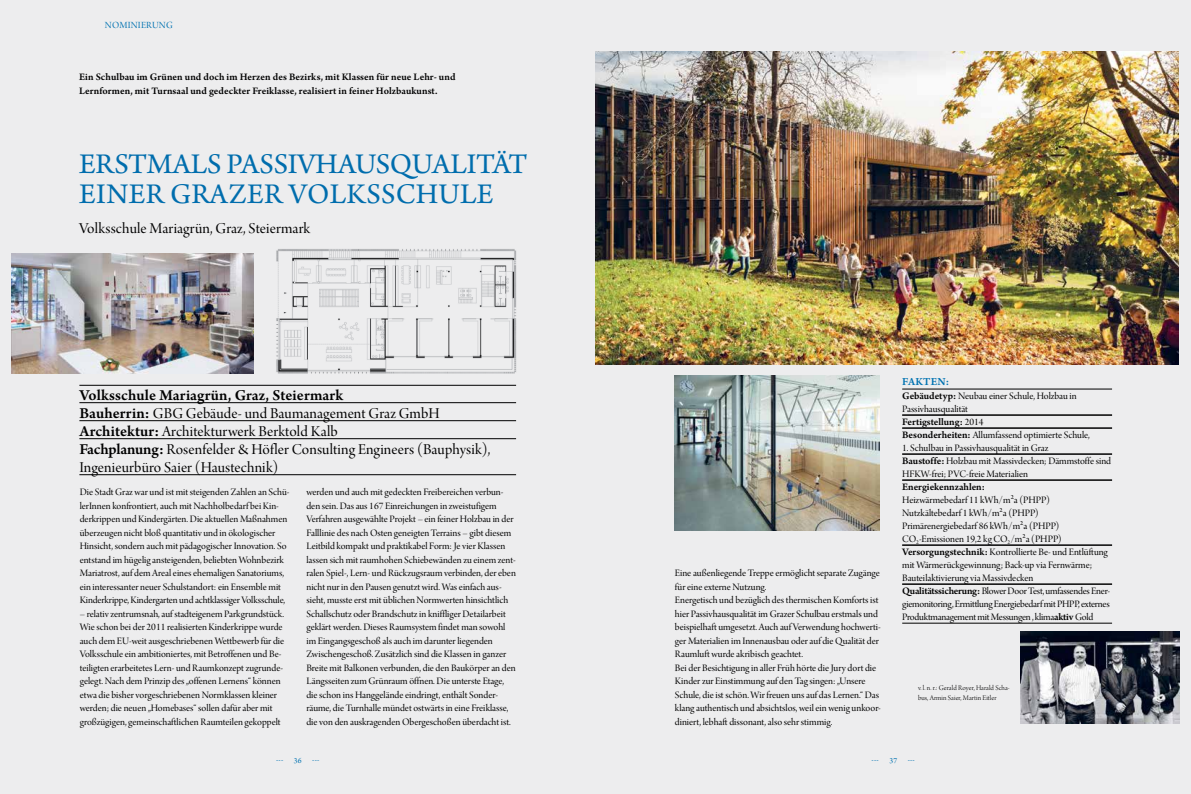
<style>
.page{position:relative;width:1191px;height:794px;background:#fff}
.page>*{position:absolute;margin:0;border:0;box-sizing:border-box;transform-origin:0 0}
.t1{font:30px/30px "Arno Pro";color:#006dad}
.t2{font:16px/18px "Arno Pro Display";letter-spacing:.005em;color:#000}
.t3{font:600 16px "Arno Pro";letter-spacing:.005em;color:#000}
.t4{font:600 11.4px "Arno Pro";color:#0072b1}
.t5{font:10.5px/13.5px "Arno Pro Display";letter-spacing:-.005em;color:#000}
.t6{font:600 10.5px/13.5px "Arno Pro";letter-spacing:.01em;color:#000}
.t7{font:10px "Arno Pro Display";color:#0072b1}
.t8{font:8px "Arno Pro";color:#0072b1}
.t9{font:7.5px/9.5px "Arno Pro Light Display";letter-spacing:.01em;color:#000}
.s1{font-family:"Arno Pro";font-weight:600}
.s2{font-family:"Arno Pro Display";font-weight:400}
</style>
<div class="page">
<div style="left:0;top:0;width:595px;height:794px;background:#ededee"></div>
<div style="left:595px;top:0;width:596px;height:794px;background:#ededee"></div>
<img style="left:595px;top:51px;width:583px;height:314px">
<img style="left:675px;top:375px;width:204px;height:156px">
<img style="left:11px;top:254px;width:242px;height:120px">
<hr style="left:79px;top:385px;width:437px;height:1px;background:#000">
<hr style="left:79px;top:402px;width:437px;height:1px;background:#000">
<hr style="left:79px;top:420px;width:437px;height:1px;background:#000">
<hr style="left:79px;top:438px;width:437px;height:1px;background:#000">
<hr style="left:79px;top:474px;width:437px;height:1px;background:#000">
<hr style="left:902px;top:389px;width:210px;height:1px;background:#000">
<hr style="left:902px;top:415px;width:210px;height:1px;background:#000">
<hr style="left:902px;top:428px;width:210px;height:1px;background:#000">
<hr style="left:902px;top:454px;width:210px;height:1px;background:#000">
<hr style="left:902px;top:480px;width:210px;height:1px;background:#000">
<hr style="left:902px;top:545px;width:210px;height:1px;background:#000">
<hr style="left:902px;top:584px;width:210px;height:1px;background:#000">
<hr style="left:902px;top:623px;width:210px;height:1px;background:#000">
<img style="left:1020px;top:631px;width:159px;height:93px">
<img style="left:276px;top:249px;width:241px;height:125px">
<p class="t7" style="left:105px;top:20px;width:30px">NOMINIERUNG</p>
<p class="t6" style="left:79px;top:71px;width:378px">Ein Schulbau im Grünen und doch im Herzen des Bezirks, mit Klassen für neue Lehr- und<br>Lernformen, mit Turnsaal und gedeckter Freiklasse, realisiert in feiner Holzbaukunst.</p>
<h1 class="t1" style="left:79px;top:151px;width:450px">ERSTMALS PASS IVHAUSQUALITÄT<br>EINER GRAZER VOLKSS CHULE</h1>
<h2 class="t2" style="left:79px;top:220px;width:233px">Volksschule Mariagrün, Graz, Steiermark</h2>
<h2 class="t3" style="left:79px;top:386px;width:265px">Volksschule Mariagrün, Graz, Steiermark</h2>
<h2 class="t2" style="left:79px;top:405px;width:412px"><span class="s1">Bauherrin:</span> GBG Gebäude- und Baumanagement Graz GmbH <span class="s1">Architektur:</span> Architekturwerk Berktold Kalb<br><span class="s1">Fachplanung:</span> Rosenfelder &amp; Höfler Consulting Engineers (Bauphysik), Ingenieurbüro Saier (Haustechnik)</h2>
<p class="t5" style="left:80px;top:486px;width:211px">Die Stadt Graz war und ist mit steigenden Zahlen an Schü&shy;lerInnen konfrontiert, auch mit Nachholbedarf bei Kin&shy;derkrippen und Kindergärten. Die aktuellen Maßnahmen überzeugen nicht bloß quantitativ und in ökologischer Hinsicht, sondern auch mit pädagogischer Innovation. So entstand im hügelig ansteigenden, beliebten Wohnbezirk Mariatrost, auf dem Areal eines ehemaligen Sanatoriums, ein interessanter neuer Schulstandort: ein Ensemble mit Kinderkrippe, Kindergarten und achtklassiger Volksschule,</p>
<p class="t5" style="left:80px;top:607px;width:206px">– relativ zentrumsnah, auf stadteigenem Parkgrundstück.<br>Wie schon bei der 2011 realisierten Kinderkrippe wurde auch dem EU-weit ausgeschriebenen Wettbewerb für die Volksschule ein ambitioniertes, mit Betroffenen und Be&shy;teiligten erarbeitetes Lern- und Raumkonzept zugrunde&shy;gelegt. Nach dem Prinzip des „offenen Lernens“ können etwa die bisher vorgeschriebenen Normklassen kleiner werden; die neuen „Homebases“ sollen dafür aber mit großzügigen, gemeinschaftlichen Raumteilen gekoppelt</p>
<p class="t5" style="left:306px;top:486px;width:211px">werden und auch mit gedeckten Freibereichen verbun&shy;den sein. Das aus 167 Einreichungen in zweistufigem Verfahren ausgewählte Projekt – ein feiner Holzbau in der Falllinie des nach Osten geneigten Terrains – gibt diesem Leitbild kompakt und praktikabel Form: Je vier Klassen lassen sich mit raumhohen Schiebewänden zu einem zent&shy;ralen Spiel-, Lern- und Rückzugsraum verbinden, der eben nicht nur in den Pausen genutzt wird. Was einfach aus&shy;sieht, musste erst mit üblichen Normwerten hinsichtlich Schallschutz oder Brandschutz in kniffliger Detailarbeit geklärt werden. Dieses Raumsystem findet man sowohl im Eingangsgeschoß als auch im darunter liegenden Zwischengeschoß. Zusätzlich sind die Klassen in ganzer Breite mit Balkonen verbunden, die den Baukörper an den Längsseiten zum Grünraum öffnen. Die unterste Etage, die schon ins Hanggelände eindringt, enthält Sonder&shy;räume, die Turnhalle mündet ostwärts in eine Freiklasse, die von den auskragenden Obergeschoßen überdacht ist.</p>
<p class="t5" style="left:675px;top:567px;width:207px">Eine außenliegende Treppe ermöglicht separate Zugänge für eine externe Nutzung.<br>Energetisch und bezüglich des thermischen Komforts ist hier Passivhausqualität im Grazer Schulbau erstmals und beispielhaft umgesetzt. Auch auf Verwendung hochwerti&shy;ger Materialien im Innenausbau oder auf die Qualität der Raumluft wurde akribisch geachtet.<br>Bei der Besichtigung in aller Früh hörte die Jury dort die Kinder zur Einstimmung auf den Tag singen: „Unsere Schule, die ist schön. Wir freuen uns auf das Lernen.“ Das klang authentisch und absichtslos, weil ein wenig unkoor&shy;diniert, lebhaft dissonant, also sehr stimmig.</p>
<p class="t4" style="left:902px;top:375px;width:49px">Fakten:</p>
<p class="t5" style="left:902px;top:390px;width:176px;line-height:13px"><span class="s1">Gebäudetyp:</span> Neubau einer Schule, Holzbau in<br>Passivhausqualität</p>
<p class="t6" style="left:902px;top:416px;width:83px">Fertigstellung: <span class="s2">2014</span></p>
<p class="t5" style="left:902px;top:429px;width:189px"><span class="s1">Besonderheiten:</span> Allumfassend optimierte Schule,</p>
<p class="t5" style="left:902px;top:442px;width:210px;line-height:13px">1. Schulbau in Passivhausqualität in Graz<br><span class="s1">Baustoffe:</span> Holzbau mit Massivdecken; Dämmstoffe sind<br>HFKW-frei; PVC-freie Materialien</p>
<p class="t6" style="left:902px;top:481px;width:84px">Energiekennzahlen:</p>
<p class="t5" style="left:902px;top:494px;width:209px;line-height:13px">Heizwärmebedarf 11 kWh/m²a (PHPP)<br>Nutzkältebedarf 1 kWh/m²a (PHPP)<br>Primärenergiebedarf 86 kWh/m²a (PHPP)<br>CO<sub>2</sub>-Emissionen 19,2 kg CO<sub>2</sub>/m²a (PHPP)<br><span class="s1">Versorgungstechnik:</span> Kontrollierte Be- und Entlüftung mit Wärmerückgewinnung; Back-up via Fernwärme; Bauteilaktivierung via Massivdecken <span class="s1">Qualitätssicherung:</span> Blower Door Test, umfassendes Ener&shy;giemonitoring, Ermittlung Energiebedarfmit PHPP, externes Produktmanagement mit Messungen , klima<span class="s1">aktiv</span> Gold</p>
<p class="t9" style="left:918px;top:684px;width:93px">v. l. n. r.: Gerald Royer, Harald Scha&shy;bus, Armin Saier, Martin Eitler</p>
<p class="t8" style="left:276px;top:756px;width:9px">---</p>
<p class="t8" style="left:294px;top:756px;width:9px">36</p>
<p class="t8" style="left:312px;top:756px;width:9px">---</p>
<p class="t8" style="left:871px;top:756px;width:9px">---</p>
<p class="t8" style="left:889px;top:756px;width:9px">37</p>
<p class="t8" style="left:907px;top:756px;width:9px">---</p>
</div>
